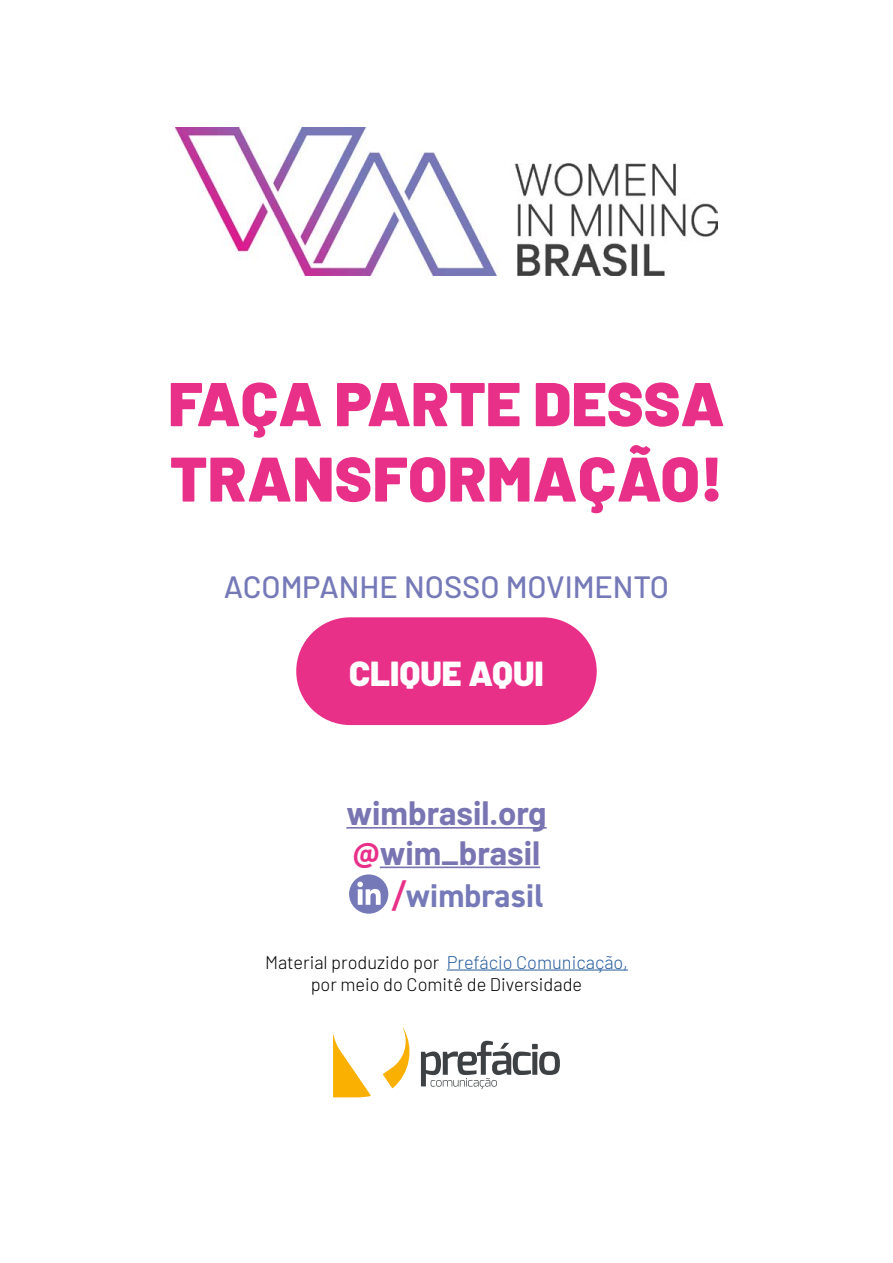
<style>
.page{position:relative;width:893px;height:1263px;background:#fff}
.page>*{position:absolute;margin:0;border:0;box-sizing:border-box;transform-origin:0 0}
.t1{font:900 62.85px "Barlow";letter-spacing:.01em;color:#e83088}
.t2{font:900 61.8px "Barlow";color:#e83088}
.t3{font:900 34.65px "Barlow";color:#fff}
.t4{font:700 33px/39.6px "Barlow";color:#7875b2}
.t5{font:700 33px "DIN2014";color:#7579b8}
.t6{font:500 30.9px "Barlow";color:#7579b8}
.t7{font:300 18.15px/21.9px "Barlow";color:#000;text-align:center}
.s1{color:#e83088}
.s2{color:#265b9b}
</style>
<div class="page">
<hr style="left:346px;top:827px;width:201px;height:2px;background:#7875b2">
<hr style="left:380px;top:866px;width:160px;height:2px;background:#7875b2">
<svg style="left:349px;top:874px;width:39px;height:40px"></svg>
<img style="left:175px;top:128px;width:543px;height:148px">
<div style="left:296px;top:617px;width:301px;height:108px;background:#e83088;border-radius:54px"></div>
<hr style="left:447px;top:969px;width:181px;height:1px;background:#265b9b">
<svg style="left:383px;top:1027px;width:27px;height:61px"></svg>
<svg style="left:333px;top:1035px;width:38px;height:62px"></svg>
<svg style="left:421px;top:1041px;width:139px;height:48px"></svg>
<h2 class="t2" style="left:168px;top:380px;width:558px">FAÇA PARTE DESSA</h2>
<h1 class="t1" style="left:170px;top:454px;width:555px">TRANSFORMAÇÃO!</h1>
<h3 class="t6" style="left:224px;top:569px;width:447px">ACOMPANHE NOSSO MOVIMENTO</h3>
<h3 class="t3" style="left:349px;top:659px;width:196px">CLIQUE AQUI</h3>
<h3 class="t4" style="left:346px;top:797px;width:202px">wimbrasil.org <span class="s1">@</span>wim_brasil</h3>
<h3 class="t5" style="left:390px;top:880px;width:155px"><span class="s1">/</span>wimbrasil</h3>
<p class="t7" style="left:265px;top:953px;width:364px">Material produzido por <span class="s2">Prefácio Comunicação, </span>por meio do Comitê de Diversidade</p>
</div>
